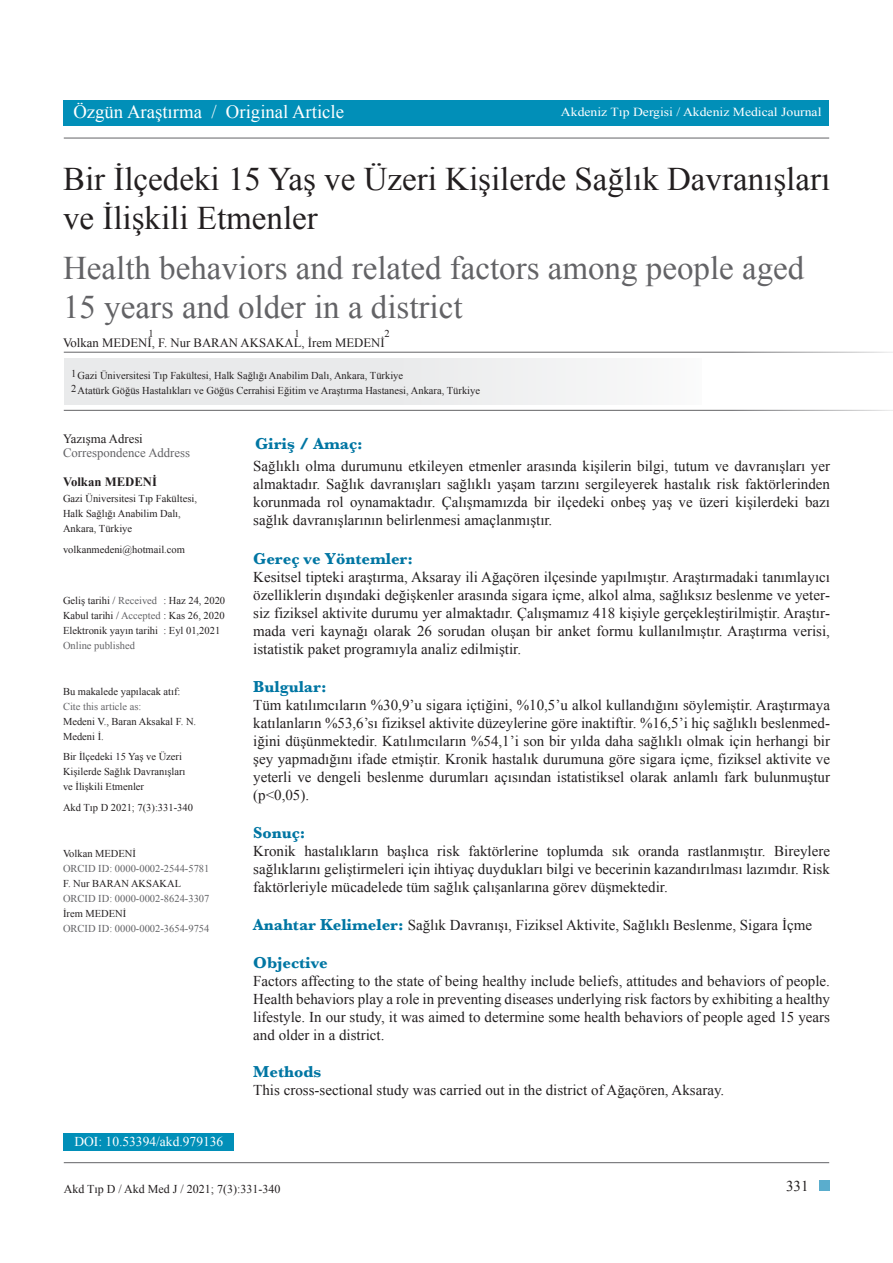
<style>
.page{position:relative;width:893px;height:1263px;background:#fff}
.page>*{position:absolute;margin:0;border:0;box-sizing:border-box;transform-origin:0 0}
.t1{font:33px/39.6px "Times New Roman";color:#636366}
.t2{font:33px/39.6px "Times New Roman";color:#231f20}
.t3{font:18.75px "Times New Roman";color:#fff}
.t4{font:700 16.5px "Baskerville";color:#0076a3}
.t5{font:15px/18px "Times New Roman";color:#231f20;text-align:justify}
.t6{font:13.5px "Times New Roman";color:#fff}
.t7{font:12.75px "Times New Roman";color:#231f20}
.t8{font:12.75px "Times New Roman";color:#636366}
.t9{font:700 12.75px "Times New Roman";color:#231f20}
.t10{font:12.3px "Times New Roman";color:#fff;scale:1.11 1}
.t11{font:12px "Times New Roman";color:#231f20}
.t12{font:10.5px/15px "Times New Roman";color:#231f20}
.t13{font:10.5px "Times New Roman";color:#636366}
.s1{color:#636366}
.s2{font-family:"Baskerville";font-weight:700;font-size:16.5px;color:#0076a3}
</style>
<div class="page">
<div style="left:64px;top:100px;width:765px;height:25px;background:#018fb8"></div>
<div style="left:819px;top:1181px;width:10px;height:10px;background:#5aadcd"></div>
<hr style="left:64px;top:138px;width:765px;height:1px;background:#636366">
<hr style="left:64px;top:1162px;width:765px;height:1px;background:#636366">
<div style="left:64px;top:1133px;width:170px;height:17px;background:#018fb8"></div>
<hr style="left:64px;top:410px;width:829px;height:1px;background:#636366">
<hr style="left:64px;top:352px;width:829px;height:1px;background:#636366">
<div style="left:64px;top:358px;width:638px;height:47px;background:#e9eaeb"></div>
<p class="t3" style="left:73px;top:99px;width:272px">Özgün Araştırma / Original Article</p>
<p class="t10" style="left:561px;top:104px;width:236px">Akdeniz Tıp Dergisi / Akdeniz Medical Journal</p>
<h1 class="t2" style="left:63px;top:158px;width:769px">Bir İlçedeki 15 Yaş ve Üzeri Kişilerde Sağlık Davranışları ve İlişkili Etmenler</h1>
<h1 class="t1" style="left:63px;top:247px;width:743px">Health behaviors and related factors among people aged<br>15 years and older in a district</h1>
<p class="t12" style="left:149px;top:326px;width:7px">1</p>
<p class="t12" style="left:295px;top:326px;width:7px">1</p>
<p class="t12" style="left:384px;top:326px;width:7px">2</p>
<p class="t7" style="left:63px;top:335px;width:323px">Volkan MEDENİ, F. Nur BARAN AKSAKAL, İrem MEDENİ</p>
<p class="t12" style="left:78px;top:367px;width:404px">Gazi Üniversitesi Tıp Fakültesi, Halk Sağlığı Anabilim Dalı, Ankara, Türkiye<br>Atatürk Göğüs Hastalıkları ve Göğüs Cerrahisi Eğitim ve Araştırma Hastanesi, Ankara, Türkiye</p>
<p class="t12" style="left:71px;top:366px;width:7px">1<br>2</p>
<p class="t7" style="left:63px;top:430px;width:81px">Yazışma Adresi</p>
<p class="t8" style="left:63px;top:444px;width:129px">Correspondence Address</p>
<p class="t12" style="left:63px;top:491px;width:135px">Gazi Üniversitesi Tıp Fakültesi,<br>Halk Sağlığı Anabilim Dalı,<br>Ankara, Türkiye</p>
<p class="t9" style="left:63px;top:473px;width:96px">Volkan MEDENİ</p>
<p class="t12" style="left:63px;top:542px;width:123px">volkanmedeni@hotmail.com</p>
<p class="t12" style="left:63px;top:592px;width:164px;text-align:justify">Geliş tarihi / <span class="s1">Received</span> : Haz 24, 2020<br>Kabul tarihi / <span class="s1">Accepted</span> : Kas 26, 2020<br>Elektronik yayın tarihi : Eyl 01,2021</p>
<p class="t13" style="left:63px;top:638px;width:74px">Online published</p>
<p class="t12" style="left:63px;top:684px;width:119px">Bu makalede yapılacak atıf:</p>
<p class="t13" style="left:63px;top:699px;width:80px">Cite this article as:</p>
<p class="t12" style="left:63px;top:714px;width:135px">Medeni V., Baran Aksakal F. N.<br>Medeni İ.</p>
<p class="t12" style="left:63px;top:749px;width:124px">Bir İlçedeki 15 Yaş ve Üzeri<br>Kişilerde Sağlık Davranışları ve İlişkili Etmenler</p>
<p class="t12" style="left:63px;top:800px;width:131px">Akd Tıp D 2021; 7(3):331-340</p>
<p class="t12" style="left:63px;top:846px;width:75px">Volkan MEDENİ</p>
<p class="t13" style="left:63px;top:861px;width:148px">ORCID ID: 0000-0002-2544-5781</p>
<p class="t12" style="left:63px;top:876px;width:120px">F. Nur BARAN AKSAKAL</p>
<p class="t13" style="left:63px;top:891px;width:148px">ORCID ID: 0000-0002-8624-3307</p>
<p class="t12" style="left:63px;top:906px;width:65px">İrem MEDENİ</p>
<p class="t13" style="left:63px;top:921px;width:148px">ORCID ID: 0000-0002-3654-9754</p>
<p class="t6" style="left:74px;top:1133px;width:150px">DOI: 10.53394/akd.979136</p>
<p class="t4" style="left:255px;top:432px;width:109px">Giriş / Amaç:</p>
<p class="t5" style="left:253px;top:456px;width:578px">Sağlıklı olma durumunu etkileyen etmenler arasında kişilerin bilgi, tutum ve davranışları yer almaktadır. Sağlık davranışları sağlıklı yaşam tarzını sergileyerek hastalık risk faktörlerinden korunmada rol oynamaktadır. Çalışmamızda bir ilçedeki onbeş yaş ve üzeri kişilerdeki bazı sağlık davranışlarının belirlenmesi amaçlanmıştır.</p>
<p class="t4" style="left:253px;top:547px;width:161px">Gereç ve Yöntemler:</p>
<p class="t5" style="left:253px;top:568px;width:578px">Kesitsel tipteki araştırma, Aksaray ili Ağaçören ilçesinde yapılmıştır. Araştırmadaki tanımlayıcı özelliklerin dışındaki değişkenler arasında sigara içme, alkol alma, sağlıksız beslenme ve yeter&shy;siz fiziksel aktivite durumu yer almaktadır. Çalışmamız 418 kişiyle gerçekleştirilmiştir. Araştır&shy;mada veri kaynağı olarak 26 sorudan oluşan bir anket formu kullanılmıştır. Araştırma verisi, istatistik paket programıyla analiz edilmiştir.</p>
<p class="t4" style="left:253px;top:675px;width:75px">Bulgular:</p>
<p class="t5" style="left:253px;top:696px;width:578px">Tüm katılımcıların %30,9’u sigara içtiğini, %10,5’u alkol kullandığını söylemiştir. Araştırmaya katılanların %53,6’sı fiziksel aktivite düzeylerine göre inaktiftir. %16,5’i hiç sağlıklı beslenmed&shy;iğini düşünmektedir. Katılımcıların %54,1’i son bir yılda daha sağlıklı olmak için herhangi bir şey yapmadığını ifade etmiştir. Kronik hastalık durumuna göre sigara içme, fiziksel aktivite ve yeterli ve dengeli beslenme durumları açısından istatistiksel olarak anlamlı fark bulunmuştur (p&lt;0,05).</p>
<p class="t4" style="left:253px;top:821px;width:54px">Sonuç:</p>
<p class="t5" style="left:253px;top:842px;width:578px">Kronik hastalıkların başlıca risk faktörlerine toplumda sık oranda rastlanmıştır. Bireylere sağlıklarını geliştirmeleri için ihtiyaç duydukları bilgi ve becerinin kazandırılması lazımdır. Risk faktörleriyle mücadelede tüm sağlık çalışanlarına görev düşmektedir.</p>
<p class="t5" style="left:253px;top:915px;width:560px"><span class="s2">Anahtar Kelimeler:</span> Sağlık Davranışı, Fiziksel Aktivite, Sağlıklı Beslenme, Sigara İçme</p>
<p class="t4" style="left:253px;top:951px;width:76px">Objective</p>
<p class="t5" style="left:253px;top:971px;width:578px">Factors affecting to the state of being healthy include beliefs, attitudes and behaviors of people.<br>Health behaviors play a role in preventing diseases underlying risk factors by exhibiting a healthy lifestyle. In our study, it was aimed to determine some health behaviors of people aged 15 years and older in a district.</p>
<p class="t4" style="left:253px;top:1060px;width:70px">Methods</p>
<p class="t5" style="left:253px;top:1081px;width:472px">This cross-sectional study was carried out in the district of Ağaçören, Aksaray.</p>
<p class="t11" style="left:64px;top:1180px;width:218px">Akd Tıp D / Akd Med J / 2021; 7(3):331-340</p>
<p class="t5" style="left:786px;top:1176px;width:24px">331</p>
</div>
